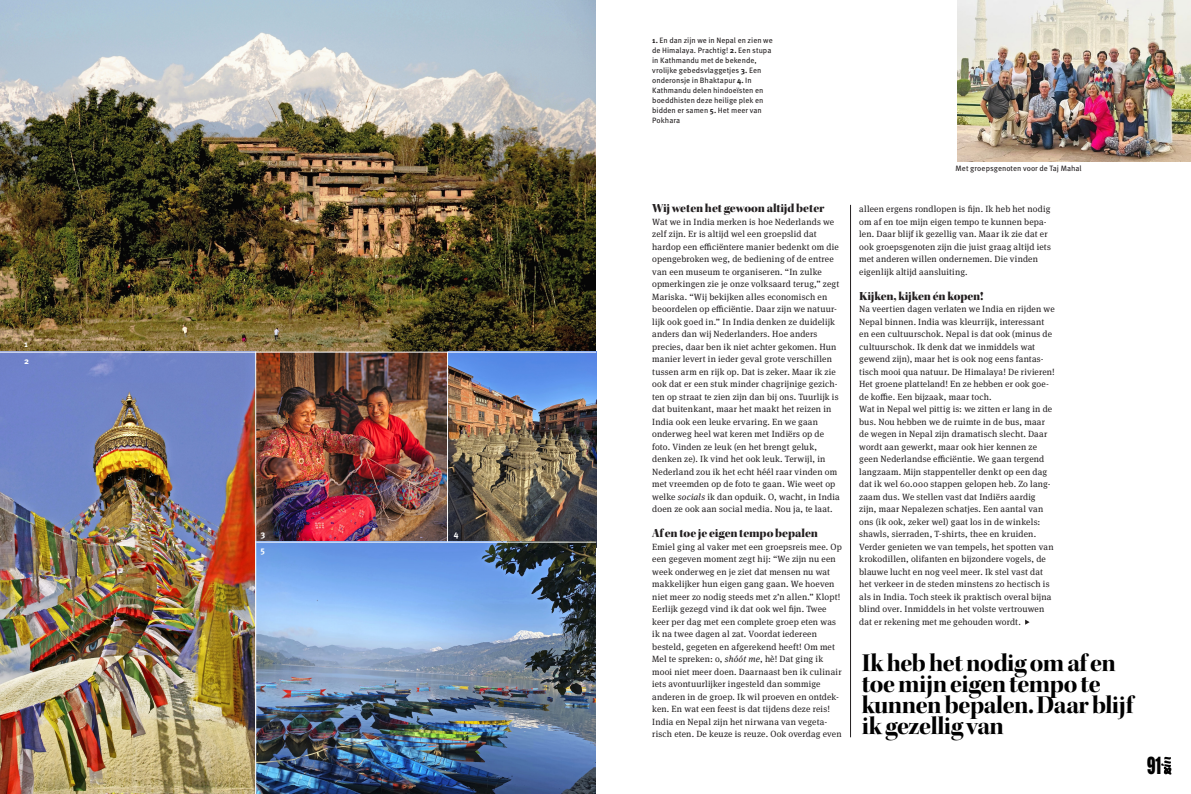
<style>
.page{position:relative;width:1191px;height:794px;background:#fff}
.page>*{position:absolute;margin:0;border:0;box-sizing:border-box;transform-origin:0 0}
._06_Streamer_Kepler{font:26px/21px "Kepler Std Bold Disp";letter-spacing:-.015em;color:#010101}
.t1{font:900 24px "Alternate Gothic Comp ATF";color:#010101}
._05_Tussenkop{font:12.5px "Kepler Std Black Disp";letter-spacing:-.01em;color:#231f20}
._04_Platte_Tekst{font:9px/12.5px "Meta Serif OT";letter-spacing:.02em;color:#231f20}
._06_Bijschrift{font:700 8.8px "Meta OT";color:#fff}
._06_Bijschrift-2{font:7.8px/10px "Meta OT";color:#231f20}
.s1{font-weight:700}
.s2{font-style:italic}
</style>
<div class="page">
<img style="left:957px;top:0;width:234px;height:162px">
<hr style="left:850px;top:205px;width:1px;height:532px;background:#231f20">
<img style="left:0;top:0;width:595px;height:351px">
<img style="left:256px;top:352px;width:191px;height:189px">
<img style="left:448px;top:352px;width:148px;height:195px">
<img style="left:0;top:352px;width:255px;height:442px">
<img style="left:256px;top:542px;width:339px;height:252px">
<svg style="left:1025px;top:619px;width:4px;height:6px"></svg>
<svg style="left:1161px;top:756px;width:10px;height:18px"></svg>
<hr style="left:256px;top:541px;width:340px;height:1px;background:#fff">
<p class="_06_Bijschrift" style="left:24px;top:339px;width:5px">1</p>
<p class="_06_Bijschrift" style="left:24px;top:355px;width:6px">2</p>
<p class="_06_Bijschrift" style="left:260px;top:528px;width:6px">3</p>
<p class="_06_Bijschrift" style="left:454px;top:528px;width:6px">4</p>
<p class="_06_Bijschrift" style="left:260px;top:545px;width:6px">5</p>
<p class="_06_Bijschrift-2" style="left:652px;top:35px;width:122px"><span class="s1">1.</span> En dan zijn we in Nepal en zien we de Himalaya. Prachtig! <span class="s1">2.</span> Een stupa in Kathmandu met de bekende, vrolijke gebedsvlaggetjes <span class="s1">3.</span> Een onderonsje in Bhaktapur <span class="s1">4.</span> In<br>Kathmandu delen hindoeïsten en boeddhisten deze heilige plek en bidden er samen <span class="s1">5.</span> Het meer van<br>Pokhara</p>
<p class="_05_Tussenkop" style="left:652px;top:201px;width:174px">Wij weten het gewoon altijd beter</p>
<p class="_04_Platte_Tekst" style="left:652px;top:215px;width:189px">Wat we in India merken is hoe Nederlands we zelf zijn. Er is altijd wel een groepslid dat hardop een efficiëntere manier bedenkt om die opengebroken weg, de bediening of de entree van een museum te organiseren. “In zulke opmerkingen zie je onze volksaard terug,” zegt Mariska. “Wij bekijken alles economisch en beoordelen op efficiëntie. Daar zijn we natuur&shy;lijk ook goed in.” In India denken ze duidelijk anders dan wij Nederlanders. Hoe anders precies, daar ben ik niet achter gekomen. Hun manier levert in ieder geval grote verschillen tussen arm en rijk op. Dat is zeker. Maar ik zie ook dat er een stuk minder chagrijnige gezich&shy;ten op straat te zien zijn dan bij ons. Tuurlijk is dat buitenkant, maar het maakt het reizen in India ook een leuke ervaring. En we gaan onderweg heel wat keren met Indiërs op de foto. Vinden ze leuk (en het brengt geluk, denken ze). Ik vind het ook leuk. Terwijl, in Nederland zou ik het echt héél raar vinden om met vreemden op de foto te gaan. Wie weet op welke <span class="s2">socials</span> ik dan opduik. O, wacht, in India doen ze ook aan social media. Nou ja, te laat.</p>
<p class="_05_Tussenkop" style="left:652px;top:526px;width:167px">Af en toe je eigen tempo bepalen</p>
<p class="_04_Platte_Tekst" style="left:652px;top:540px;width:191px">Emiel ging al vaker met een groepsreis mee. Op een gegeven moment zegt hij: “We zijn nu een week onderweg en je ziet dat mensen nu wat makkelijker hun eigen gang gaan. We hoeven niet meer zo nodig steeds met z’n allen.” Klopt!<br>Eerlijk gezegd vind ik dat ook wel fijn. Twee keer per dag met een complete groep eten was ik na twee dagen al zat. Voordat iedereen besteld, gegeten en afgerekend heeft! Om met Mel te spreken: o, <span class="s2">shóót me</span>, hè! Dat ging ik mooi niet meer doen. Daarnaast ben ik culinair iets avontuurlijker ingesteld dan sommige anderen in de groep. Ik wil proeven en ontdek&shy;ken. En wat een feest is dat tijdens deze reis!<br>India en Nepal zijn het nirwana van vegeta&shy;risch eten. De keuze is reuze. Ook overdag even</p>
<p class="_06_Bijschrift-2" style="left:955px;top:163px;width:128px">Met groepsgenoten voor de Taj Mahal</p>
<p class="_04_Platte_Tekst" style="left:859px;top:203px;width:193px">alleen ergens rondlopen is fijn. Ik heb het nodig om af en toe mijn eigen tempo te kunnen bepa&shy;len. Daar blijf ik gezellig van. Maar ik zie dat er ook groepsgenoten zijn die juist graag altijd iets met anderen willen ondernemen. Die vinden eigenlijk altijd aansluiting.</p>
<p class="_05_Tussenkop" style="left:859px;top:288px;width:126px">Kijken, kijken én kopen!</p>
<p class="_04_Platte_Tekst" style="left:859px;top:303px;width:197px">Na veertien dagen verlaten we India en rijden we Nepal binnen. India was kleurrijk, interessant en een cultuurschok. Nepal is dat ook (minus de cultuurschok. Ik denk dat we inmiddels wat gewend zijn), maar het is ook nog eens fantas&shy;tisch mooi qua natuur. De Himalaya! De rivieren!<br>Het groene platteland! En ze hebben er ook goe&shy;de koffie. Een bijzaak, maar toch.</p>
<p class="_04_Platte_Tekst" style="left:859px;top:403px;width:196px">Wat in Nepal wel pittig is: we zitten er lang in de bus. Nou hebben we de ruimte in de bus, maar de wegen in Nepal zijn dramatisch slecht. Daar wordt aan gewerkt, maar ook hier kennen ze geen Nederlandse efficiëntie. We gaan tergend langzaam. Mijn stappenteller denkt op een dag dat ik wel 60.000 stappen gelopen heb. Zo lang&shy;zaam dus. We stellen vast dat Indiërs aardig zijn, maar Nepalezen schatjes. Een aantal van ons (ik ook, zeker wel) gaat los in de winkels: shawls, sierraden, T-shirts, thee en kruiden.<br>Verder genieten we van tempels, het spotten van krokodillen, olifanten en bijzondere vogels, de blauwe lucht en nog veel meer. Ik stel vast dat het verkeer in de steden minstens zo hectisch is als in India. Toch steek ik praktisch overal bijna blind over. Inmiddels in het volste vertrouwen dat er rekening met me gehouden wordt.</p>
<p class="_06_Streamer_Kepler" style="left:862px;top:652px;width:273px">Ik heb het nodig om af en toe mijn eigen tempo te kunnen bepalen. Daar blijf ik gezellig van</p>
<h2 class="t1" style="left:1147px;top:750px;width:16px">91</h2>
</div>
